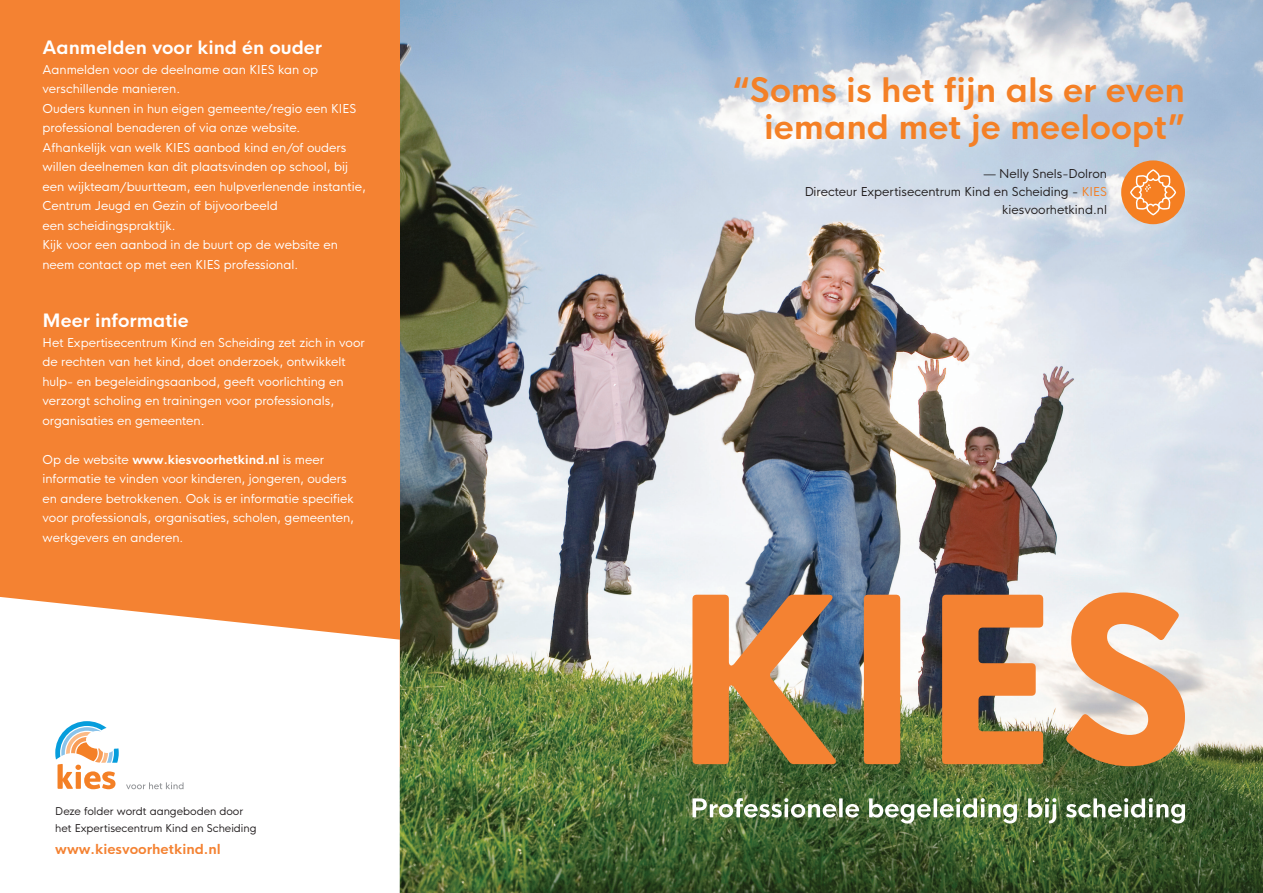
<style>
.page{position:relative;width:1263px;height:893px;background:#fff}
.page>*{position:absolute;margin:0;border:0;box-sizing:border-box;transform-origin:0 0}
.t1{font:33px/37.5px "HK Nova Bold R";color:#f48026;text-align:right}
.t2{font:18px "HK Nova Bold R";color:#fff}
.t3{font:13.5px "HK Nova Bold R";color:#f48232}
.t4{font:12px/19.5px "HK Nova Regular R";color:#fff}
.t5{font:12px/18px "HK Nova Regular R";color:#231f20;text-align:right}
.t6{font:12px "HK Nova Bold R";color:#fff}
.t7{font:10.5px/16.5px "HK Nova Regular R";color:#231f20}
.s1{font-family:"HK Nova Regular R"}
.s2{color:#f48026}
</style>
<div class="page">
<img style="left:400px;top:0;width:863px;height:893px">
<div style="left:0;top:0;width:400px;height:766px;background:#f48232"></div>
<svg style="left:0;top:597px;width:400px;height:296px;fill:#fff"></svg>
<svg style="left:692px;top:798px;width:493px;height:25px"></svg>
<svg style="left:692px;top:592px;width:493px;height:174px;background:#c89366"></svg>
<div style="left:1121px;top:160px;width:64px;height:64px;background:#f57f22;border-radius:50%"></div>
<svg style="left:1130px;top:169px;width:46px;height:46px"></svg>
<svg style="left:55px;top:721px;width:64px;height:68px"></svg>
<svg style="left:126px;top:782px;width:58px;height:7px"></svg>
<h2 class="t2" style="left:43px;top:32px;width:281px">Aanmelden voor kind én ouder</h2>
<p class="t4" style="left:43px;top:58px;width:325px">Aanmelden voor de deelname aan KIES kan op verschillende manieren.<br>Ouders kunnen in hun eigen gemeente/regio een KIES professional benaderen of via onze website.<br>Afhankelijk van welk KIES aanbod kind en/of ouders willen deelnemen kan dit plaatsvinden op school, bij een wijkteam/buurtteam, een hulpverlenende instantie, Centrum Jeugd en Gezin of bijvoorbeeld<br>een scheidingspraktijk.<br>Kijk voor een aanbod in de buurt op de website en neem contact op met een KIES professional.</p>
<h2 class="t2" style="left:43px;top:305px;width:148px">Meer informatie</h2>
<p class="t4" style="left:43px;top:331px;width:324px">Het Expertisecentrum Kind en Scheiding zet zich in voor de rechten van het kind, doet onderzoek, ontwikkelt hulp- en begeleidingsaanbod, geeft voorlichting en verzorgt scholing en trainingen voor professionals, organisaties en gemeenten.</p>
<p class="t6" style="left:43px;top:449px;width:283px"><span class="s1">Op de website</span> www.kiesvoorhetkind.nl <span class="s1">is meer</span></p>
<p class="t4" style="left:43px;top:468px;width:313px">informatie te vinden voor kinderen, jongeren, ouders en andere betrokkenen. Ook is er informatie specifiek voor professionals, organisaties, scholen, gemeenten, werkgevers en anderen.</p>
<p class="t7" style="left:55px;top:802px;width:203px">Deze folder wordt aangeboden door het Expertisecentrum Kind en Scheiding</p>
<p class="t3" style="left:55px;top:837px;width:167px">www.kiesvoorhetkind.nl</p>
<h1 class="t1" style="left:732px;top:67px;width:454px">“Soms is het fijn als er even iemand met je meeloopt”</h1>
<p class="t5" style="left:804px;top:163px;width:304px">— Nelly Snels-Dolron<br>Directeur Expertisecentrum Kind en Scheiding - <span class="s2">KIES </span>kiesvoorhetkind.nl</p>
</div>
